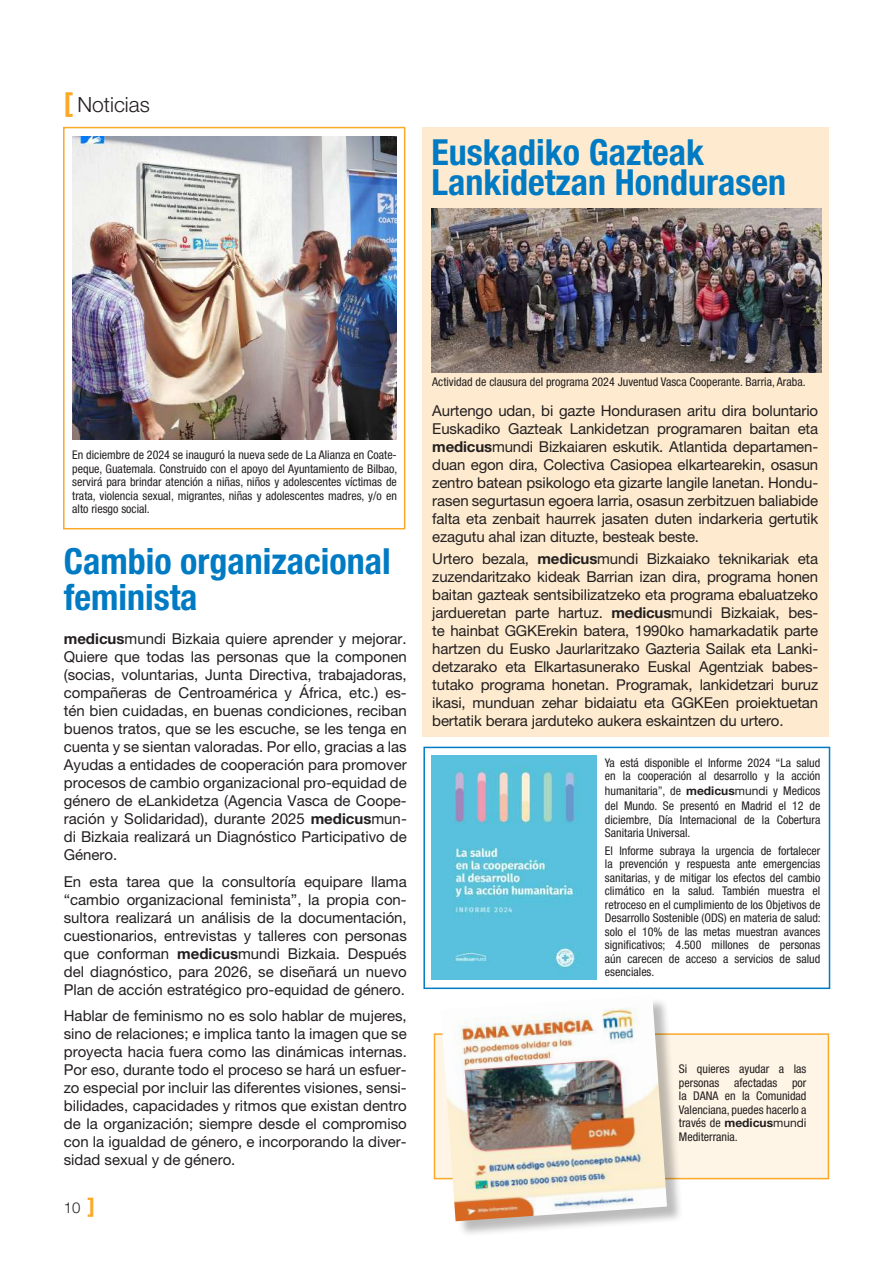
<style>
.page{position:relative;width:893px;height:1263px;background:#fff}
.page>*{position:absolute;margin:0;border:0;box-sizing:border-box;transform-origin:0 0}
.t1{font:700 condensed 36px/36px "Helvetica Neue LT Pro";color:#007bc3}
.t2{font:300 21px "Helvetica Neue LT Pro";color:#231f20}
.t3{font:15px/18px "Helvetica Neue LT Pro";color:#231f20;text-align:justify}
.t4{font:300 15px "Helvetica Neue LT Pro";color:#231f20}
.t5{font:condensed 12px/13.5px "Helvetica Neue LT Pro";color:#231f20;text-align:justify}
.s1{font-weight:700;font-size:27px;color:#faa928}
.s2{font-weight:700}
.s3{font-weight:700;font-size:21px;color:#faa928}
.s4{font-weight:700;font-stretch:normal}
.s5{font-stretch:normal}
</style>
<div class="page">
<div style="left:434px;top:1033px;width:395px;height:146px;background:#fef5e6;border:2px solid #faa928"></div>
<div style="left:422px;top:128px;width:407px;height:609px;background:#feebcf"></div>
<div style="left:63px;top:127px;width:342px;height:402px;border:2px solid #faa928"></div>
<img style="left:431px;top:208px;width:390px;height:165px">
<img style="left:72px;top:136px;width:325px;height:303px">
<div style="left:443px;top:997px;width:241px;height:241px;background:#231f20;opacity:.3"></div>
<img style="left:441px;top:997px;width:226px;height:224px">
<img style="left:432px;top:755px;width:164px;height:224px">
<div style="left:423px;top:747px;width:407px;height:242px;border:2px solid #007bc3"></div>
<h2 class="t2" style="left:64px;top:92px;width:87px"><span class="s1">[</span> Noticias</h2>
<h1 class="t1" style="left:432px;top:137px;width:356px;line-height:30px">Euskadiko Gazteak<br>Lankidetzan Hondurasen</h1>
<p class="t5" style="left:72px;top:448px;width:327px">En diciembre de 2024 se inauguró la nueva sede de La Alianza en Coate&shy;peque, Guatemala. Construido con el apoyo del Ayuntamiento de Bilbao, servirá para brindar atención a niñas, niños y adolescentes víctimas de trata, violencia sexual, migrantes, niñas y adolescentes madres, y/o en alto riesgo social.</p>
<h1 class="t1" style="left:64px;top:543px;width:328px">Cambio organizacional feminista</h1>
<p class="t3" style="left:64px;top:629px;width:345px"><span class="s2">medicus</span>mundi Bizkaia quiere aprender y mejorar.<br>Quiere que todas las personas que la componen (socias, voluntarias, Junta Directiva, trabajadoras, compañeras de Centroamérica y África, etc.) es&shy;tén bien cuidadas, en buenas condiciones, reciban buenos tratos, que se les escuche, se les tenga en cuenta y se sientan valoradas. Por ello, gracias a las Ayudas a entidades de cooperación para promover procesos de cambio organizacional pro-equidad de género de eLankidetza (Agencia Vasca de Coope&shy;ración y Solidaridad), durante 2025 <span class="s2">medicus</span>mun&shy;di Bizkaia realizará un Diagnóstico Participativo de Género.</p>
<p class="t3" style="left:64px;top:872px;width:345px">En esta tarea que la consultoría equipare llama “cambio organizacional feminista”, la propia con&shy;sultora realizará un análisis de la documentación, cuestionarios, entrevistas y talleres con personas que conforman <span class="s2">medicus</span>mundi Bizkaia. Después del diagnóstico, para 2026, se diseñará un nuevo Plan de acción estratégico pro-equidad de género.</p>
<p class="t3" style="left:64px;top:1006px;width:345px">Hablar de feminismo no es solo hablar de mujeres, sino de relaciones; e implica tanto la imagen que se proyecta hacia fuera como las dinámicas internas.<br>Por eso, durante todo el proceso se hará un esfuer&shy;zo especial por incluir las diferentes visiones, sensi&shy;bilidades, capacidades y ritmos que existan dentro de la organización; siempre desde el compromiso con la igualdad de género, e incorporando la diver&shy;sidad sexual y de género.</p>
<p class="t4" style="left:64px;top:1198px;width:33px">10 <span class="s3">]</span></p>
<p class="t5" style="left:432px;top:375px;width:375px">Actividad de clausura del programa 2024 Juventud Vasca Cooperante. Barria, Araba.</p>
<p class="t3" style="left:432px;top:402px;width:387px">Aurtengo udan, bi gazte Hondurasen aritu dira boluntario Euskadiko Gazteak Lankidetzan programaren baitan eta <span class="s2">medicus</span>mundi Bizkaiaren eskutik. Atlantida departamen&shy;duan egon dira, Colectiva Casiopea elkartearekin, osasun zentro batean psikologo eta gizarte langile lanetan. Hondu&shy;rasen segurtasun egoera larria, osasun zerbitzuen baliabide falta eta zenbait haurrek jasaten duten indarkeria gertutik ezagutu ahal izan dituzte, besteak beste.</p>
<p class="t3" style="left:432px;top:550px;width:387px">Urtero bezala, <span class="s2">medicus</span>mundi Bizkaiako teknikariak eta zuzendaritzako kideak Barrian izan dira, programa honen baitan gazteak sentsibilizatzeko eta programa ebaluatzeko jardueretan parte hartuz. <span class="s2">medicus</span>mundi Bizkaiak, bes&shy;te hainbat GGKErekin batera, 1990ko hamarkadatik parte hartzen du Eusko Jaurlaritzako Gazteria Sailak eta Lanki&shy;detzarako eta Elkartasunerako Euskal Agentziak babes&shy;tutako programa honetan. Programak, lankidetzari buruz ikasi, munduan zehar bidaiatu eta GGKEen proiektuetan bertatik berara jarduteko aukera eskaintzen du urtero.</p>
<p class="t5" style="left:605px;top:755px;width:217px">Ya está disponible el Informe 2024 “La salud en la cooperación al desarrollo y la acción</p>
<p class="t5" style="left:605px;top:783px;width:217px;line-height:15px">humanitaria”, de <span class="s4">medicus</span><span class="s5">mundi</span> y Medicos del Mundo. Se presentó en Madrid el 12 de</p>
<p class="t5" style="left:605px;top:812px;width:217px">diciembre, Día Internacional de la Cobertura<br>Sanitaria Universal.</p>
<p class="t5" style="left:605px;top:844px;width:217px">El Informe subraya la urgencia de fortalecer la prevención y respuesta ante emergencias sanitarias, y de mitigar los efectos del cambio climático en la salud. También muestra el retroceso en el cumplimiento de los Objetivos de Desarrollo Sostenible (ODS) en materia de salud: solo el 10% de las metas muestran avances significativos; 4.500 millones de personas aún carecen de acceso a servicios de salud esenciales.</p>
<p class="t5" style="left:679px;top:1062px;width:129px">Si quieres ayudar a las personas afectadas por la DANA en la Comunidad Valenciana, puedes hacerlo a través de <span class="s4">medicus</span><span class="s5">mundi </span>Mediterrania.</p>
</div>
